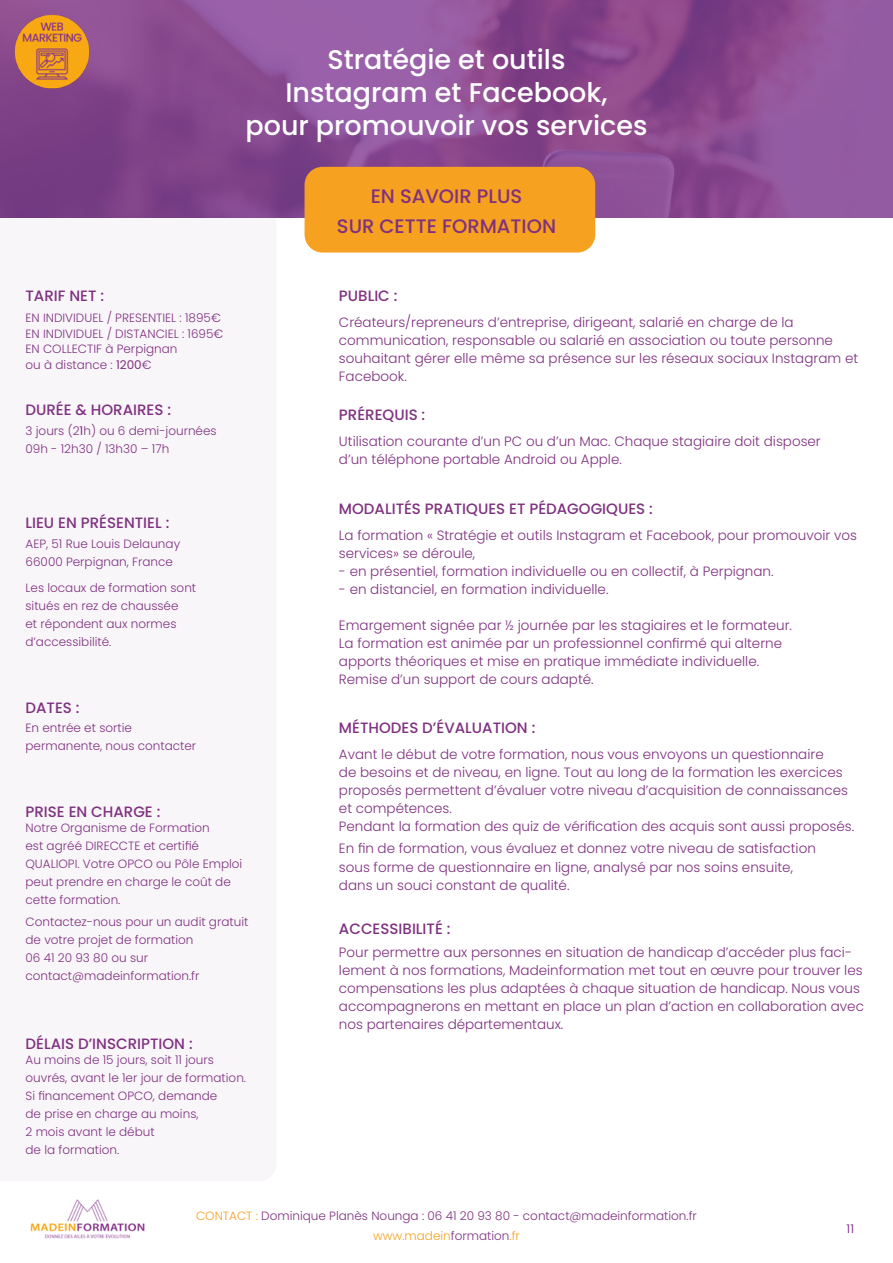
<style>
.page{position:relative;width:893px;height:1263px;background:#fff}
.page>*{position:absolute;margin:0;border:0;box-sizing:border-box;transform-origin:0 0}
.TITRE_FORMATOIN{font:500 27px/33px "Poppins";color:#fff;text-align:center}
.t1{font:500 19.5px/30px "Poppins";color:#7f3180;text-align:center}
.t2{font:500 15px "Poppins";color:#7f3180}
.t3{font:300 13.5px/18px "Poppins";color:#7f3180}
.t4{font:300 12px/18px "Poppins";color:#7f3180}
.t5{font:300 12px "Poppins";color:#f6a120}
.t6{font:12px "Poppins";color:#864098}
.s1{font-weight:400}
.s2{color:#f6a120}
.s3{color:#7f3180}
</style>
<div class="page">
<img style="left:0;top:0;width:893px;height:217px">
<div style="left:305px;top:167px;width:290px;height:86px;background:#f6a120;border-radius:18px"></div>
<img style="left:10px;top:9px;width:84px;height:84px">
<img style="left:30px;top:1199px;width:115px;height:40px">
<p class="TITRE_FORMATOIN" style="left:327px;top:43px;width:240px">Stratégie et outils</p>
<p class="TITRE_FORMATOIN" style="left:245px;top:76px;width:404px">Instagram et Facebook,<br>pour promouvoir vos services</p>
<p class="t2" style="left:26px;top:287px;width:80px">TARIF NET :</p>
<p class="t4" style="left:26px;top:310px;width:199px;line-height:15.5px">EN INDIVIDUEL / PRESENTIEL : 1895€<br>EN INDIVIDUEL / DISTANCIEL : 1695€<br>EN COLLECTIF à Perpignan<br>ou à distance : <span class="s1">1200</span>€</p>
<p class="t2" style="left:26px;top:401px;width:147px">DURÉE &amp; HORAIRES :</p>
<p class="t4" style="left:26px;top:422px;width:193px">3 jours (2<span class="s1">1</span>h) ou 6 demi-journées<br>09h - 12h30 / 13h30 – 17h</p>
<p class="t2" style="left:26px;top:514px;width:145px">LIEU EN PRÉSENTIEL :</p>
<p class="t4" style="left:26px;top:535px;width:156px">AEP, 51 Rue Louis Delaunay<br>66000 Perpignan, France</p>
<p class="t4" style="left:26px;top:579px;width:172px">Les locaux de formation sont situés en rez de chaussée<br>et répondent aux normes d’accessibilité.</p>
<p class="t2" style="left:26px;top:699px;width:56px">DATES :</p>
<p class="t4" style="left:26px;top:719px;width:172px">En entrée et sortie permanente, nous contacter</p>
<p class="t2" style="left:26px;top:803px;width:136px">PRISE EN CHARGE :</p>
<p class="t4" style="left:26px;top:819px;width:218px">Notre Organisme de Formation<br>est agréé DIRECCTE et certifié<br>QUALIOPI. Votre OPCO ou Pôle Emploi peut prendre en charge le coût de cette formation.</p>
<p class="t4" style="left:26px;top:913px;width:224px">Contactez-nous pour un audit gratuit de votre projet de formation<br>06 41 20 93 80 ou sur contact@madeinformation.fr</p>
<p class="t2" style="left:26px;top:1035px;width:169px">DÉLAIS D’INSCRIPTION :</p>
<p class="t4" style="left:26px;top:1051px;width:222px">Au moins de 15 jours, soit 11 jours ouvrés, avant le 1er jour de formation.<br>Si financement OPCO, demande<br>de prise en charge au moins,<br>2 mois avant le début<br>de la formation.</p>
<p class="t1" style="left:337px;top:181px;width:221px">EN SAVOIR PLUS<br>SUR CETTE FORMATION</p>
<p class="t2" style="left:339px;top:287px;width:60px">PUBLIC :</p>
<p class="t3" style="left:339px;top:314px;width:521px">Créateurs/repreneurs d’entreprise, dirigeant, salarié en charge de la communication, responsable ou salarié en association ou toute personne souhaitant gérer elle même sa présence sur les réseaux sociaux Instagram et Facebook.</p>
<p class="t2" style="left:339px;top:406px;width:88px">PRÉREQUIS :</p>
<p class="t3" style="left:339px;top:433px;width:483px">Utilisation courante d’un PC ou d’un Mac. Chaque stagiaire doit disposer d’un téléphone portable Android ou Apple.</p>
<p class="t2" style="left:339px;top:500px;width:315px">MODALITÉS PRATIQUES ET PÉDAGOGIQUES :</p>
<p class="t3" style="left:339px;top:526px;width:520px">La formation « Stratégie et outils Instagram et Facebook, pour promouvoir vos services» se déroule,</p>
<p class="t3" style="left:339px;top:562px;width:436px">- en présentiel, formation individuelle ou en collectif, à Perpignan.</p>
<p class="t3" style="left:339px;top:580px;width:271px">- en distanciel, en formation individuelle.</p>
<p class="t3" style="left:339px;top:616px;width:455px">Emargement signée par ½ journée par les stagiaires et le formateur.</p>
<p class="t3" style="left:339px;top:634px;width:445px">La formation est animée par un professionnel confirmé qui alterne apports théoriques et mise en pratique immédiate individuelle.<br>Remise d’un support de cours adapté.</p>
<p class="t2" style="left:339px;top:719px;width:198px">MÉTHODES D’ÉVALUATION :</p>
<p class="t3" style="left:339px;top:745px;width:517px">Avant le début de votre formation, nous vous envoyons un questionnaire<br>de besoins et de niveau, en ligne. Tout au long de la formation les exercices proposés permettent d’évaluer votre niveau d’acquisition de connaissances et compétences.<br>Pendant la formation des quiz de vérification des acquis sont aussi proposés.</p>
<p class="t3" style="left:339px;top:840px;width:478px">En fin de formation, vous évaluez et donnez votre niveau de satisfaction sous forme de questionnaire en ligne, analysé par nos soins ensuite, dans un souci constant de qualité.</p>
<p class="t2" style="left:339px;top:920px;width:113px">ACCESSIBILITÉ :</p>
<p class="t3" style="left:339px;top:943px;width:526px">Pour permettre aux personnes en situation de handicap d’accéder plus faci&shy;lement à nos formations, Madeinformation met tout en œuvre pour trouver les compensations les plus adaptées à chaque situation de handicap. Nous vous accompagnerons en mettant en place un plan d’action en collaboration avec nos partenaires départementaux.</p>
<p class="t4" style="left:196px;top:1207px;width:502px"><span class="s2">CONTACT :</span> Dominique Planès Nounga : 06 41 20 93 80 - contact@madeinformation.fr</p>
<p class="t5" style="left:373px;top:1229px;width:148px">www.madein<span class="s3">formation</span>.fr</p>
<p class="t6" style="left:847px;top:1222px;width:9px">11</p>
</div>
